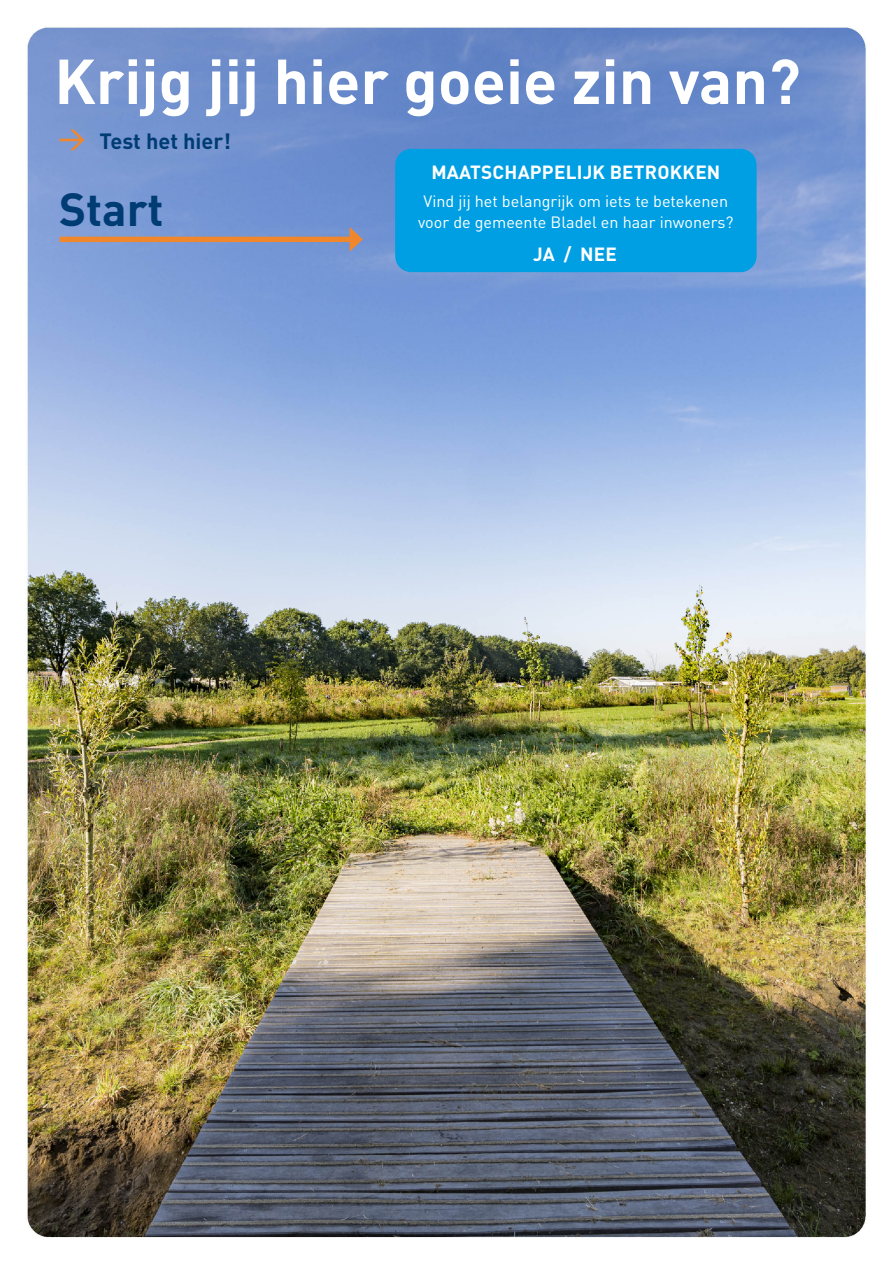
<style>
.page{position:relative;width:893px;height:1263px;background:#fff}
.page>*{position:absolute;margin:0;border:0;box-sizing:border-box;transform-origin:0 0}
.t1{font:700 62.4px "DINOT";color:#fff}
.t2{font:700 45.9px "DINOT";color:#003c74}
.t3{font:700 21.9px "DINOT";color:#003c74}
.t4{font:700 18.9px "DINOT";letter-spacing:.01em;color:#fff}
.t5{font:16.2px/21px "DINOT";color:#fff;text-align:center}
</style>
<div class="page">
<img style="left:26px;top:26px;width:842px;height:1212px">
<div style="left:395px;top:149px;width:362px;height:123px;background:#009fe3;border-radius:16px"></div>
<svg style="left:59px;top:130px;width:25px;height:20px"></svg>
<div style="left:60px;top:237px;width:294px;height:5px;background:#f1872d"></div>
<svg style="left:350px;top:227px;width:13px;height:25px"></svg>
<h1 class="t1" style="left:54px;top:39px;width:748px">Krijg jij hier goeie zin van?</h1>
<h3 class="t3" style="left:100px;top:126px;width:133px">Test het hier!</h3>
<h2 class="t2" style="left:59px;top:178px;width:106px">Start</h2>
<p class="t4" style="left:431px;top:160px;width:290px">MAATSCHAPPELIJK BETROKKEN</p>
<p class="t5" style="left:418px;top:190px;width:317px">Vind jij het belangrijk om iets te betekenen voor de gemeente Bladel en haar inwoners?</p>
<p class="t4" style="left:533px;top:241px;width:85px">JA / NEE</p>
</div>
